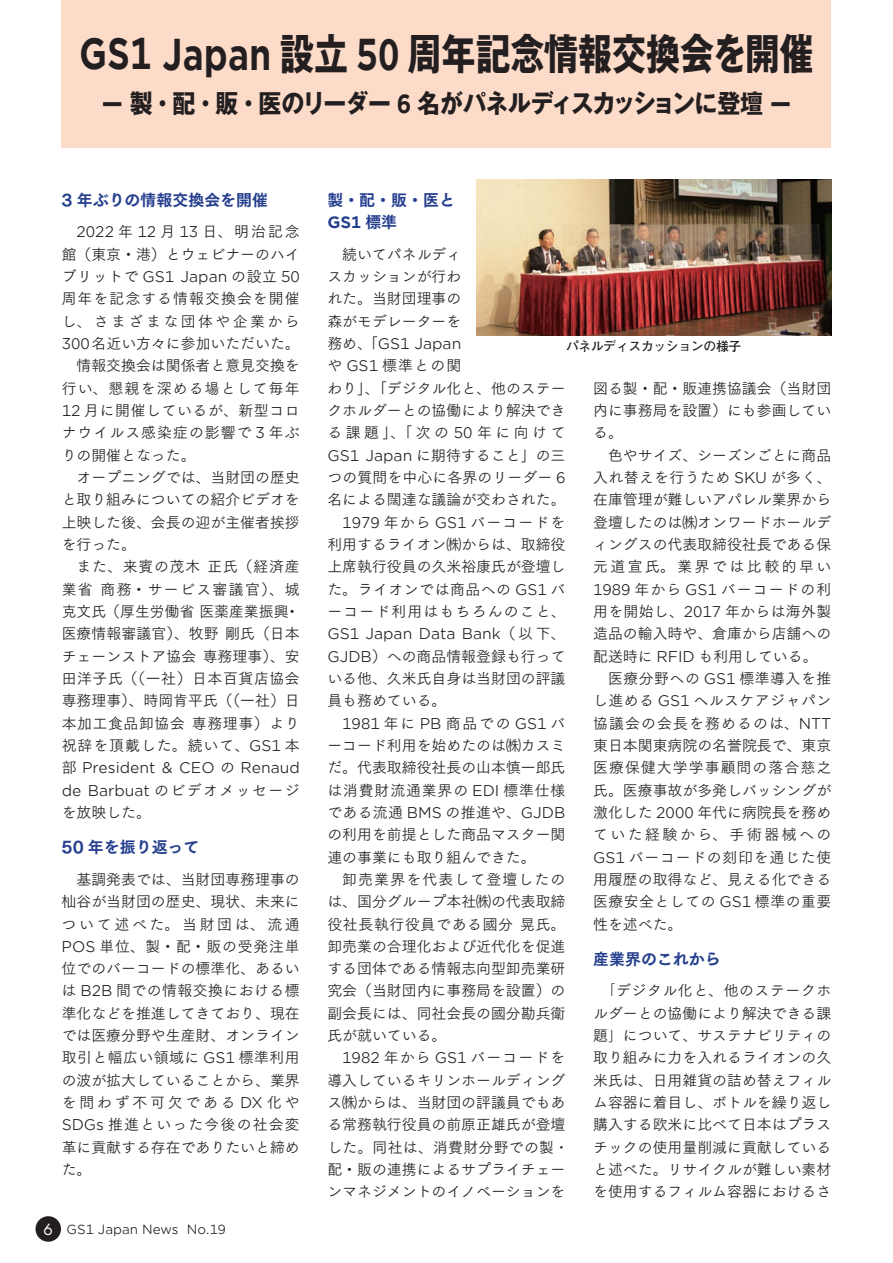
<style>
.page{position:relative;width:893px;height:1263px;background:#fff}
.page>*{position:absolute;margin:0;border:0;box-sizing:border-box;transform-origin:0 0}
.t1{font:700 42.45px "Gothic MB101 Pr 6 N";color:#231f20;scale:.8 1}
.t2{font:700 25.5px "Gothic MB101 Pr 6 N";letter-spacing:-.035em;color:#231f20;scale:.9 1}
.t3{font:15.9px "Tsuku Go Pro E";color:#253f8e}
.t4{font:700 15.9px "Gotham Office";color:#253f8e}
.t5{font:14.85px/22.4px "Tsuku Go Pro R";color:#231f20;text-align:justify}
.t6{font:14.85px/22.4px "Gotham Office";color:#231f20}
.t7{font:14.85px "Tsuku Go Pro R";letter-spacing:.075em;color:#231f20}
.t8{font:14.85px "Tsuku Go Pro R";letter-spacing:.035em;color:#231f20}
.t9{font:14.85px "Tsuku Go Pro R";letter-spacing:.235em;color:#231f20}
.t10{font:12.75px "Gotham Office";color:#231f20}
.t11{font:700 12.75px "Futo Go B101 Pr 6 N";letter-spacing:-.02em;color:#231f20}
.s1{font-family:"Gotham Office"}
.s2{font-size:23.4px}
.s3{font-family:"Tsuku Go Pro R"}
.s4{font-family:"Futura";font-size:15.15px;color:#fff}
.s5{font-family:"Tsuku Go Pro E";font-weight:400}
</style>
<div class="page">
<div style="left:62px;top:0;width:769px;height:148px;background:#fddbc9"></div>
<img style="left:476px;top:180px;width:355px;height:155px">
<div style="left:36px;top:1216px;width:25px;height:26px;background:#231f20;border-radius:50%"></div>
<h1 class="t1" style="left:79px;top:18px;width:919px"><span class="s1">GS1 Japan</span> 設立 <span class="s1">50</span> 周年記念情報交換会を開催</h1>
<h2 class="t2" style="left:102px;top:82px;width:767px"><span class="s2">ー</span>製・配・販・医のリーダー <span class="s1">6</span> 名がパネルディスカッションに登壇<span class="s2">ー</span></h2>
<p class="t3" style="left:62px;top:186px;width:208px">3 年ぶりの情報交換会を開催</p>
<p class="t6" style="left:77px;top:220px;width:225px">2022 <span class="s3">年</span> 12 <span class="s3">月</span> 13 <span class="s3">日、明治記念</span></p>
<p class="t5" style="left:62px;top:241px;width:240px">館（東京・港）とウェビナーのハイ</p>
<p class="t6" style="left:62px;top:265px;width:240px"><span class="s3">ブリットで</span> GS1 Japan <span class="s3">の設立</span> 50</p>
<p class="t5" style="left:62px;top:286px;width:240px;text-align:left">周年を記念する情報交換会を開催し、さまざまな団体や企業から<br><span class="s1">300</span>名近い方々に参加いただいた。　情報交換会は関係者と意見交換を行い、懇親を深める場として毎年<br><span class="s1">12</span> 月に開催しているが、新型コロナウイルス感染症の影響で <span class="s1">3</span> 年ぶりの開催となった。<br>　オープニングでは、当財団の歴史と取り組みについての紹介ビデオを上映した後、会長の迎が主催者挨拶を行った。<br>　また、来賓の茂木正氏（経済産業省商務・サービス審議官）、城克文氏（厚生労働省医薬産業振興・医療情報審議官）、牧野剛氏（日本チェーンストア協会専務理事）、安田洋子氏（（一社）日本百貨店協会専務理事）、時岡肯平氏（（一社）日本加工食品卸協会専務理事）より祝辞を頂戴した。続いて、<span class="s1">GS1</span> 本</p>
<p class="t6" style="left:62px;top:756px;width:240px"><span class="s3">部</span> President &amp; CEO <span class="s3">の</span> Renaud de Barbuat <span class="s3">のビデオメッセージ</span></p>
<p class="t5" style="left:62px;top:799px;width:91px">を放映した。</p>
<p class="t3" style="left:62px;top:833px;width:139px">50 年を振り返って</p>
<p class="t5" style="left:62px;top:866px;width:240px">　基調発表では、当財団専務理事の杣谷が当財団の歴史、現状、未来について述べた。当財団は、流通<span class="s1">POS</span> 単位、製・配・販の受発注単位でのバーコードの標準化、あるいは <span class="s1">B2B</span> 間での情報交換における標準化などを推進してきており、現在では医療分野や生産財、オンライン取引と幅広い領域に <span class="s1">GS1</span> 標準利用の波が拡大していることから、業界を問わず不可欠である<span class="s1">DX</span>化や<span class="s1">SDGs</span> 推進といった今後の社会変革に貢献する存在でありたいと締めた。</p>
<p class="t10" style="left:44px;top:1220px;width:184px"><span class="s4">6</span> GS1 Japan News No.19</p>
<p class="t3" style="left:327px;top:186px;width:129px">製・配・販・医と</p>
<p class="t4" style="left:327px;top:211px;width:71px">GS1 <span class="s5">標準</span></p>
<p class="t5" style="left:327px;top:241px;width:135px">　続いてパネルディスカッションが行われた。当財団理事の森がモデレーターを</p>
<p class="t6" style="left:327px;top:332px;width:135px"><span class="s3">務め、「</span>GS1 Japan</p>
<p class="t5" style="left:327px;top:353px;width:135px">や <span class="s1">GS1</span> 標準との関</p>
<p class="t5" style="left:327px;top:375px;width:240px">わり」、「デジタル化と、他のステー</p>
<p class="t5" style="left:327px;top:398px;width:240px">クホルダーとの協働により解決でき</p>
<p class="t9" style="left:327px;top:420px;width:240px">る課題」、「次の<span class="s1">50</span>年に向けて</p>
<p class="t5" style="left:327px;top:442px;width:240px"><span class="s1">GS1 Japan</span> に期待すること」の三</p>
<p class="t5" style="left:327px;top:465px;width:240px">つの質問を中心に各界のリーダー <span class="s1">6</span></p>
<p class="t5" style="left:327px;top:487px;width:240px">名による闊達な議論が交わされた。</p>
<p class="t7" style="left:342px;top:510px;width:225px"><span class="s1">1979</span> 年から <span class="s1">GS1</span> バーコードを</p>
<p class="t5" style="left:327px;top:532px;width:240px">利用するライオン㈱からは、取締役</p>
<p class="t5" style="left:327px;top:554px;width:240px">上席執行役員の久米裕康氏が登壇し</p>
<p class="t8" style="left:327px;top:577px;width:240px">た。ライオンでは商品への <span class="s1">GS1</span> バ</p>
<p class="t7" style="left:327px;top:599px;width:240px">ーコード利用はもちろんのこと、</p>
<p class="t6" style="left:327px;top:622px;width:240px">GS1 Japan Data Bank<span class="s3">（以下、</span></p>
<p class="t5" style="left:327px;top:643px;width:240px"><span class="s1">GJDB</span>）への商品情報登録も行っている他、久米氏自身は当財団の評議員も務めている。</p>
<p class="t6" style="left:342px;top:711px;width:225px">1981 <span class="s3">年に</span> PB <span class="s3">商品での</span> GS1 <span class="s3">バ</span></p>
<p class="t5" style="left:327px;top:732px;width:240px;text-align:left">ーコード利用を始めたのは㈱カスミだ。代表取締役社長の山本慎一郎氏は消費財流通業界の <span class="s1">EDI</span> 標準仕様である流通 <span class="s1">BMS</span> の推進や、<span class="s1">GJDB</span>の利用を前提とした商品マスター関連の事業にも取り組んできた。<br>　卸売業界を代表して登壇したのは、国分グループ本社㈱の代表取締役社長執行役員である國分晃氏。卸売業の合理化および近代化を促進する団体である情報志向型卸売業研究会（当財団内に事務局を設置）の副会長には、同社会長の國分勘兵衛氏が就いている。</p>
<p class="t5" style="left:327px;top:1045px;width:240px;text-indent:15px"><span class="s1">1982</span> 年から <span class="s1">GS1</span> バーコードを導入しているキリンホールディングス㈱からは、当財団の評議員でもある常務執行役員の前原正雄氏が登壇した。同社は、消費財分野での製･配・販の連携によるサプライチェーンマネジメントのイノベーションを</p>
<p class="t11" style="left:566px;top:336px;width:177px">パネルディスカッションの様子</p>
<p class="t5" style="left:593px;top:375px;width:240px;text-align:left">図る製・配・販連携協議会（当財団内に事務局を設置）にも参画している。<br>　色やサイズ、シーズンごとに商品入れ替えを行うため <span class="s1">SKU</span> が多く、在庫管理が難しいアパレル業界から登壇したのは㈱オンワードホールディングスの代表取締役社長である保元道宣氏。業界では比較的早い<br><span class="s1">1989</span> 年から <span class="s1">GS1</span> バーコードの利用を開始し、<span class="s1">2017</span> 年からは海外製造品の輸入時や、倉庫から店舗への配送時に <span class="s1">RFID</span> も利用している。　医療分野への <span class="s1">GS1</span> 標準導入を推し進める <span class="s1">GS1</span> ヘルスケアジャパン協議会の会長を務めるのは、<span class="s1">NTT</span>東日本関東病院の名誉院長で、東京医療保健大学学事顧問の落合慈之氏。医療事故が多発しバッシングが激化した <span class="s1">2000</span> 年代に病院長を務めていた経験から、手術器械への<br><span class="s1">GS1</span> バーコードの刻印を通じた使用履歴の取得など、見える化できる医療安全としての <span class="s1">GS1</span> 標準の重要性を述べた。</p>
<p class="t3" style="left:593px;top:945px;width:129px">産業界のこれから</p>
<p class="t5" style="left:593px;top:978px;width:240px">　｢デジタル化と、他のステークホルダーとの協働により解決できる課題｣について、サステナビリティの取り組みに力を入れるライオンの久米氏は、日用雑貨の詰め替えフィルム容器に着目し、ボトルを繰り返し購入する欧米に比べて日本はプラスチックの使用量削減に貢献していると述べた。リサイクルが難しい素材を使用するフィルム容器におけるさ</p>
</div>
